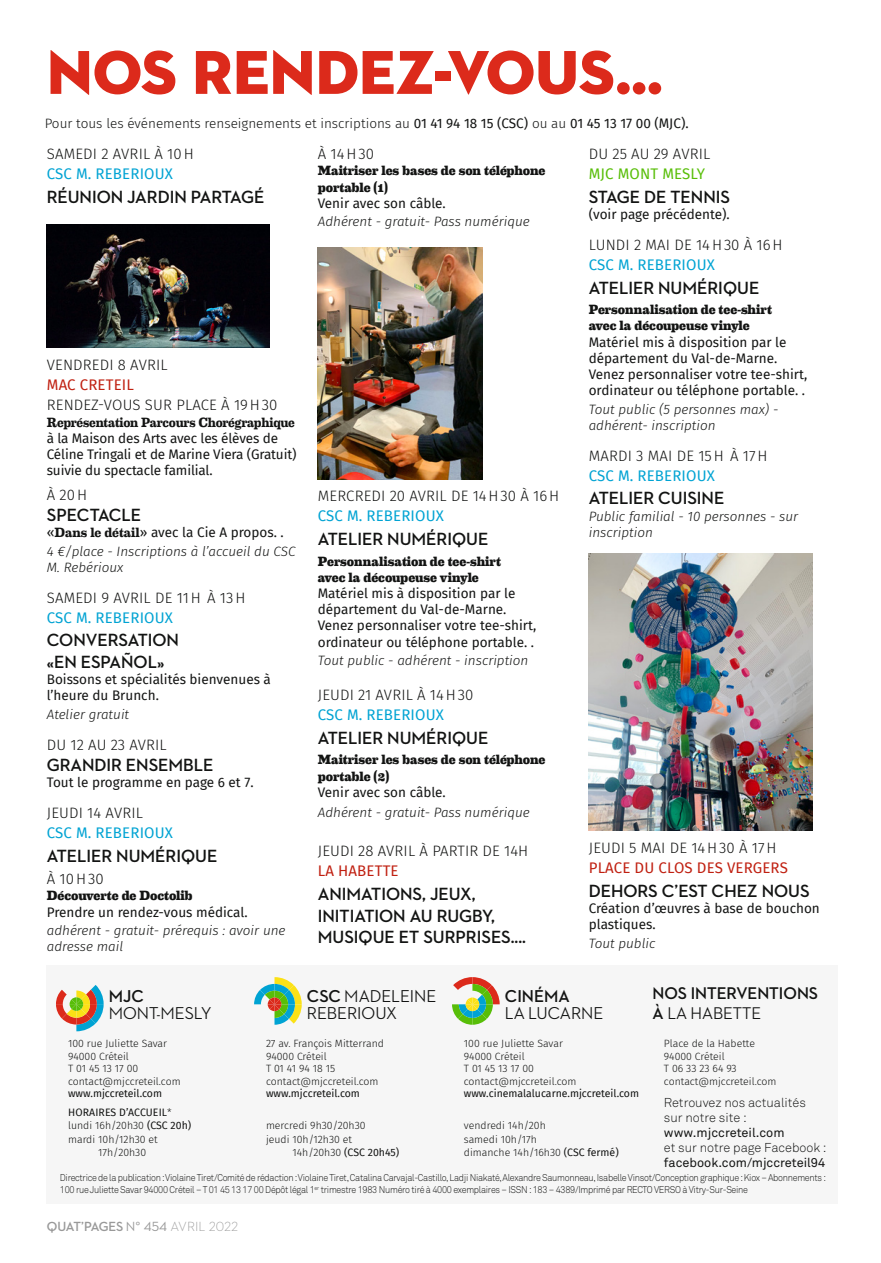
<style>
.page{position:relative;width:881px;height:1263px;background:#fff}
.page>*{position:absolute;margin:0;border:0;box-sizing:border-box;transform-origin:0 0}
.t1{font:63px "Neutraface 2 Disp PS Titling";color:#dc2a1b}
.t2{font:18px/21.6px "Neutraface 2 Disp PS Bold LF";color:#131413}
.t3{font:500 17.55px/16.5px "Neutraface 2 Disp";color:#131413}
.t4{font:700 17.55px "Neutraface 2 Disp";color:#131413}
.t5{font:17.25px "Neutraface 2 Disp PS Bold LF";color:#131413}
.t6{font:500 17.25px "Neutraface 2 Disp";color:#131413}
.t7{font:300 15px "Fira Sans";letter-spacing:.01em;color:#131413}
.t8{font:15px "Fira Sans";letter-spacing:.01em;color:#00a3d3}
.t9{font:15px "Fira Sans";letter-spacing:.01em;color:#c02011}
.t10{font:15px "Fira Sans";letter-spacing:.01em;color:#58be08}
.t11{font:13.5px/16.2px "Fira Sans";color:#131413}
.t12{font:italic 300 13.5px/16.2px "Fira Sans";color:#131413}
.t13{font:800 13.5px/16.2px "Eames Century Modern";letter-spacing:-.005em;color:#131413}
.t14{font:300 13.5px "Fira Sans";color:#131413}
.t15{font:700 13.5px "Eames Century Modern";letter-spacing:-.02em;color:#131413}
.t16{font:13.5px "Neutraface 2 Disp PS Bold LF";letter-spacing:-.03em;color:#999}
.t17{font:300 12.75px/15.3px "Akkurat";color:#131413}
.t18{font:12.75px "Akkurat";color:#131413}
.t19{font:300 10.5px/12.6px "Fira Sans";color:#131413}
.t20{font:10.5px "Fira Sans";color:#131413}
.t21{font:300 9.75px/11.7px "Akkurat";letter-spacing:-.03em;color:#131413;scale:.92 1}
.s1{font-weight:400}
.s2{font-weight:400;font-style:normal}
.s3{font-family:"Eames Century Modern";font-weight:700;font-style:normal}
.s4{font-weight:700}
.s5{font-family:"Neutraface 2 Disp PS Bold LF";font-weight:400}
.s6{font-weight:300}
.s7{font-family:"Neutraface 2 Text PS Book LF"}
.s8{font-family:"Neutraface 2 Text PS Light LF"}
</style>
<div class="page">
<div style="left:47px;top:965px;width:790px;height:238px;background:#f6f6f6"></div>
<svg style="left:56px;top:985px;width:48px;height:46px"></svg>
<svg style="left:452px;top:977px;width:47px;height:48px"></svg>
<svg style="left:254px;top:977px;width:47px;height:48px"></svg>
<img style="left:47px;top:224px;width:222px;height:124px">
<img style="left:317px;top:247px;width:165px;height:232px">
<img style="left:588px;top:554px;width:223px;height:277px">
<h1 class="t1" style="left:47px;top:33px;width:618px">NOS RENDEZ-VOUS…</h1>
<p class="t14" style="left:45px;top:113px;width:645px">Pour tous les événements renseignements et inscriptions au <span class="s1">01 41 94 18 15 (CSC)</span> ou au <span class="s1">01 45 13 17 00 (MJC).</span></p>
<p class="t7" style="left:47px;top:143px;width:148px">SAMEDI 2 AVRIL À 10H</p>
<p class="t8" style="left:47px;top:163px;width:127px">CSC M. REBERIOUX</p>
<h2 class="t2" style="left:47px;top:186px;width:219px">RÉUNION JARDIN PARTAGÉ</h2>
<p class="t7" style="left:318px;top:143px;width:58px">À 14H30</p>
<p class="t13" style="left:317px;top:162px;width:229px">Maitriser les bases de son téléphone portable (1)</p>
<p class="t11" style="left:317px;top:195px;width:129px">Venir avec son câble.</p>
<p class="t12" style="left:317px;top:213px;width:213px">Adhérent - gratuit- Pass numérique</p>
<p class="t7" style="left:588px;top:143px;width:123px">DU 25 AU 29 AVRIL</p>
<p class="t10" style="left:588px;top:163px;width:118px">MJC MONT MESLY</p>
<h2 class="t2" style="left:588px;top:186px;width:143px">STAGE DE TENNIS</h2>
<p class="t11" style="left:588px;top:206px;width:142px">(voir page précédente).</p>
<p class="t7" style="left:588px;top:234px;width:195px">LUNDI 2 MAI DE 14H30 À 16H</p>
<p class="t8" style="left:588px;top:253px;width:127px">CSC M. REBERIOUX</p>
<h2 class="t2" style="left:588px;top:277px;width:172px">ATELIER NUMÉRIQUE</h2>
<p class="t13" style="left:588px;top:301px;width:185px">Personnalisation de tee-shirt avec la découpeuse vinyle</p>
<p class="t11" style="left:588px;top:333px;width:220px">Matériel mis à disposition par le département du Val-de-Marne.<br>Venez personnaliser votre tee-shirt, ordinateur ou téléphone portable. .</p>
<p class="t12" style="left:588px;top:401px;width:191px">Tout public (5 personnes max) - adhérent- inscription</p>
<p class="t7" style="left:588px;top:445px;width:180px">MARDI 3 MAI DE 15H À 17H</p>
<p class="t8" style="left:588px;top:464px;width:127px">CSC M. REBERIOUX</p>
<h2 class="t2" style="left:588px;top:487px;width:137px">ATELIER CUISINE</h2>
<p class="t12" style="left:588px;top:508px;width:211px">Public familial - 10 personnes - sur inscription</p>
<p class="t7" style="left:47px;top:354px;width:122px">VENDREDI 8 AVRIL</p>
<p class="t9" style="left:47px;top:374px;width:89px">MAC CRETEIL</p>
<p class="t7" style="left:47px;top:394px;width:232px">RENDEZ-VOUS SUR PLACE À 19H30</p>
<p class="t15" style="left:47px;top:412px;width:249px">Représentation Parcours Chorégraphique</p>
<p class="t11" style="left:47px;top:430px;width:251px">à la Maison des Arts avec les élèves de<br>Céline Tringali et de Marine Viera (Gratuit) suivie du spectacle familial.</p>
<p class="t7" style="left:47px;top:484px;width:42px">À 20H</p>
<h2 class="t2" style="left:47px;top:504px;width:96px">SPECTACLE</h2>
<p class="t12" style="left:47px;top:523px;width:250px;line-height:18.3px"><span class="s2">«</span><span class="s3">Dans le détail</span><span class="s2">» avec la Cie A propos. .<br></span>4 €/place - Inscriptions à l’accueil du CSC</p>
<p class="t12" style="left:47px;top:559px;width:78px">M. Rebérioux</p>
<p class="t7" style="left:47px;top:587px;width:200px">SAMEDI 9 AVRIL DE 11H À 13H</p>
<p class="t8" style="left:47px;top:606px;width:127px">CSC M. REBERIOUX</p>
<h2 class="t2" style="left:47px;top:630px;width:134px">CONVERSATION «EN ESPAÑOL»</h2>
<p class="t11" style="left:47px;top:671px;width:225px">Boissons et spécialités bienvenues à l’heure du Brunch.</p>
<p class="t12" style="left:47px;top:706px;width:84px">Atelier gratuit</p>
<p class="t7" style="left:47px;top:734px;width:121px">DU 12 AU 23 AVRIL</p>
<h2 class="t2" style="left:47px;top:754px;width:168px">GRANDIR ENSEMBLE</h2>
<p class="t11" style="left:47px;top:774px;width:208px">Tout le programme en page 6 et 7.</p>
<p class="t7" style="left:47px;top:802px;width:97px">JEUDI 14 AVRIL</p>
<p class="t8" style="left:47px;top:822px;width:127px">CSC M. REBERIOUX</p>
<h2 class="t2" style="left:47px;top:845px;width:172px">ATELIER NUMÉRIQUE</h2>
<p class="t7" style="left:47px;top:868px;width:58px">À 10H30</p>
<p class="t13" style="left:47px;top:887px;width:147px">Découverte de Doctolib</p>
<p class="t11" style="left:47px;top:903px;width:202px">Prendre un rendez-vous médical.</p>
<p class="t12" style="left:47px;top:922px;width:240px">adhérent - gratuit- prérequis : avoir une adresse mail</p>
<p class="t7" style="left:318px;top:485px;width:243px">MERCREDI 20 AVRIL DE 14H30 À 16H</p>
<p class="t8" style="left:318px;top:505px;width:127px">CSC M. REBERIOUX</p>
<h2 class="t2" style="left:317px;top:528px;width:172px">ATELIER NUMÉRIQUE</h2>
<p class="t13" style="left:317px;top:552px;width:185px">Personnalisation de tee-shirt avec la découpeuse vinyle</p>
<p class="t11" style="left:317px;top:585px;width:220px">Matériel mis à disposition par le département du Val-de-Marne.<br>Venez personnaliser votre tee-shirt, ordinateur ou téléphone portable. .</p>
<p class="t12" style="left:317px;top:652px;width:212px">Tout public - adhérent - inscription</p>
<p class="t7" style="left:318px;top:684px;width:157px">JEUDI 21 AVRIL À 14H30</p>
<p class="t8" style="left:318px;top:704px;width:127px">CSC M. REBERIOUX</p>
<h2 class="t2" style="left:317px;top:727px;width:172px">ATELIER NUMÉRIQUE</h2>
<p class="t13" style="left:317px;top:751px;width:229px">Maitriser les bases de son téléphone portable (2)</p>
<p class="t11" style="left:317px;top:783px;width:129px">Venir avec son câble.</p>
<p class="t12" style="left:317px;top:804px;width:213px">Adhérent - gratuit- Pass numérique</p>
<p class="t7" style="left:318px;top:840px;width:212px">JEUDI 28 AVRIL À PARTIR DE 14H</p>
<p class="t9" style="left:318px;top:860px;width:82px">LA HABETTE</p>
<h2 class="t2" style="left:317px;top:883px;width:210px">ANIMATIONS, JEUX,<br>INITIATION AU RUGBY,<br>MUSIQUE ET SURPRISES....</h2>
<p class="t7" style="left:588px;top:837px;width:189px">JEUDI 5 MAI DE 14H30 À 17H</p>
<p class="t9" style="left:588px;top:857px;width:200px">PLACE DU CLOS DES VERGERS</p>
<h2 class="t2" style="left:588px;top:880px;width:222px">DEHORS C’EST CHEZ NOUS</h2>
<p class="t11" style="left:588px;top:900px;width:232px">Création d’œuvres à base de bouchon plastiques.</p>
<p class="t12" style="left:588px;top:935px;width:68px">Tout public</p>
<p class="t4" style="left:109px;top:986px;width:37px">MJC</p>
<p class="t3" style="left:109px;top:1005px;width:104px">MONT-MESLY</p>
<p class="t3" style="left:307px;top:988px;width:131px"><span class="s4">CSC</span> MADELEINE<br>REBERIOUX</p>
<p class="t4" style="left:504px;top:987px;width:66px">CINÉMA</p>
<p class="t3" style="left:504px;top:1005px;width:100px">LA LUCARNE</p>
<p class="t5" style="left:652px;top:983px;width:167px">NOS INTERVENTIONS</p>
<p class="t6" style="left:652px;top:1004px;width:110px"><span class="s5">À</span> LA HABETTE</p>
<p class="t19" style="left:68px;top:1037px;width:114px">100 rue Juliette Savar<br>94000 Créteil<br>T 01 45 13 17 00 contact@mjccreteil.com</p>
<p class="t20" style="left:68px;top:1086px;width:95px">www.mjccreteil.com</p>
<p class="t19" style="left:266px;top:1037px;width:119px">27 av. François Mitterrand<br>94000 Créteil<br>T 01 41 94 18 15 contact@mjccreteil.com</p>
<p class="t20" style="left:266px;top:1086px;width:95px">www.mjccreteil.com</p>
<p class="t19" style="left:463px;top:1037px;width:114px">100 rue Juliette Savar<br>94000 Créteil<br>T 01 45 13 17 00 contact@mjccreteil.com</p>
<p class="t20" style="left:463px;top:1086px;width:177px">www.cinemalalucarne.mjccreteil.com</p>
<p class="t19" style="left:663px;top:1037px;width:114px">Place de la Habette<br>94000 Créteil<br>T 06 33 23 64 93 contact@mjccreteil.com</p>
<p class="t17" style="left:663px;top:1094px;width:143px">Retrouvez nos actualités sur notre site :</p>
<p class="t18" style="left:663px;top:1124px;width:122px">www.mjccreteil.com</p>
<p class="t17" style="left:663px;top:1140px;width:164px">et sur notre page Facebook :</p>
<p class="t18" style="left:663px;top:1155px;width:163px">facebook.com/mjccreteil94</p>
<p class="t20" style="left:68px;top:1104px;width:105px">HORAIRES D’ACCUEIL<span class="s6">*</span></p>
<p class="t19" style="left:68px;top:1119px;width:125px">lundi 16h/20h30 <span class="s1">(CSC 20h)</span></p>
<p class="t19" style="left:68px;top:1132px;width:91px">mardi 10h/12h30 et</p>
<p class="t19" style="left:98px;top:1146px;width:49px">17h/20h30</p>
<p class="t19" style="left:266px;top:1119px;width:101px;line-height:13.5px">mercredi 9h30/20h30 jeudi 10h/12h30 et</p>
<p class="t20" style="left:292px;top:1144px;width:108px"><span class="s6">14h/20h30</span> (CSC 20h45)</p>
<p class="t19" style="left:463px;top:1119px;width:156px;line-height:13.5px">vendredi 14h/20h<br>samedi 10h/17h<br>dimanche 14h/16h30 <span class="s1">(CSC fermé)</span></p>
<p class="t21" style="left:60px;top:1172px;width:833px">Directrice de la publication : Violaine Tiret/Comité de rédaction : Violaine Tiret, Catalina Carvajal-Castillo, Ladji Niakaté, Alexandre Saumonneau, Isabelle Vinsot/Conception graphique : Kiox – Abonnements :<br>100 rue Juliette Savar 94000 Créteil – T 01 45 13 17 00 Dépôt légal 1<sup>er</sup> trimestre 1983 Numéro tiré à 4000 exemplaires – ISSN : 183 – 4389/Imprimé par RECTO VERSO à Vitry-Sur-Seine</p>
<p class="t16" style="left:47px;top:1219px;width:193px">QUAT’PAGES <span class="s7">N° 454</span> <span class="s8">AVRIL 2022</span></p>
</div>
